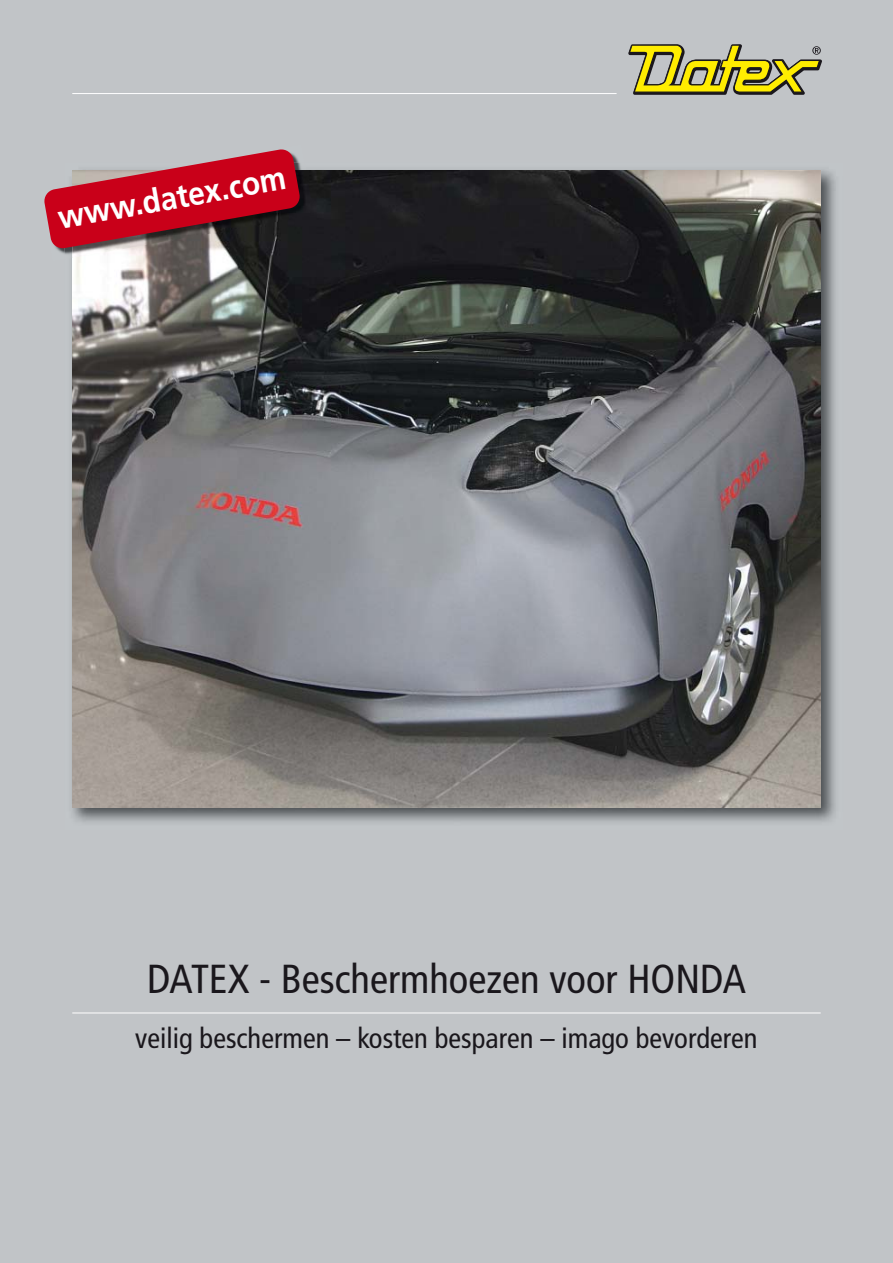
<style>
.page{position:relative;width:893px;height:1263px;background:#c1c4c7}
.page>*{position:absolute;margin:0;border:0;box-sizing:border-box;transform-origin:0 0}
.t1{font:condensed 40.5px "Frutiger";color:#1a171c}
.t2{font:700 33px "Frutiger";color:#fff;scale:.9 1}
.t3{font:condensed 28.5px "Frutiger";color:#1a171c}
</style>
<div class="page">
<img style="left:72px;top:169px;width:764px;height:653px">
<img style="left:72px;top:170px;width:749px;height:638px">
<hr style="left:72px;top:93px;width:545px;height:1px;background:#fff">
<svg style="left:628px;top:44px;width:194px;height:51px"></svg>
<img style="left:57px;top:249px;width:8px;height:5px">
<img style="left:72px;top:170px;width:242px;height:88px">
<svg style="left:44px;top:149px;width:257px;height:100px"></svg>
<hr style="left:72px;top:1012px;width:749px;height:1px;background:#fff">
<p class="t2" style="left:56px;top:204px;width:258px;rotate:-10deg">www.datex.com</p>
<h1 class="t1" style="left:147px;top:962px;width:600px">DATEX - Beschermhoezen voor HONDA</h1>
<p class="t3" style="left:135px;top:1027px;width:624px">veilig beschermen – kosten besparen – imago bevorderen</p>
</div>
